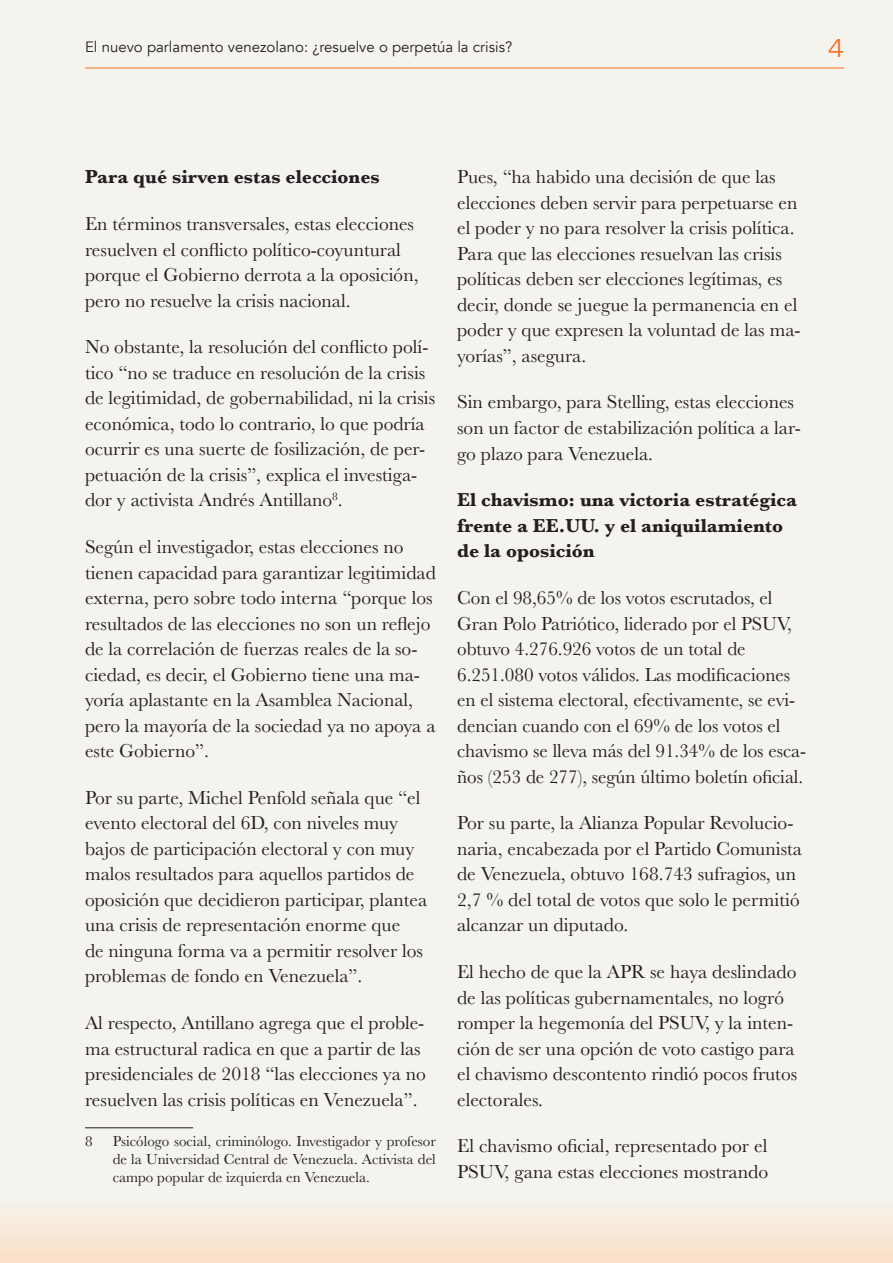
<style>
.page{position:relative;width:893px;height:1263px;background:#f4f3ed}
.page>*{position:absolute;margin:0;border:0;box-sizing:border-box;transform-origin:0 0}
.t1{font:300 25.5px "Avenir";color:#f36e21;scale:1.2 1}
.TEXTO{font:19.5px/25.5px "Baskerville";color:#231f20}
.SUBTÍTULO{font:700 19.5px/25.5px "Baskerville";color:#231f20}
.PIES_DE_PAGINA{font:15px/18px "Baskerville";color:#231f20;text-align:justify}
.t2{font:15px "Avenir";color:#231f20}
</style>
<div class="page">
<div style="left:0;top:1200px;width:893px;height:63px;background:linear-gradient(to bottom,#f4f3ec,#fbdec6)"></div>
<hr style="left:85px;top:68px;width:759px;height:1px;background:#f36e21">
<hr style="left:85px;top:1127px;width:108px;height:1px;background:#231f20">
<p class="t2" style="left:85px;top:38px;width:429px">El nuevo parlamento venezolano: ¿resuelve o perpetúa la crisis?</p>
<h1 class="t1" style="left:828px;top:34px;width:15px">4</h1>
<p class="SUBTÍTULO" style="left:85px;top:164px;width:296px">Para qué sirven estas elecciones</p>
<p class="TEXTO" style="left:85px;top:211px;width:335px">En términos transversales, estas elecciones resuelven el conflicto político-coyuntural porque el Gobierno derrota a la oposición, pero no resuelve la crisis nacional.</p>
<p class="TEXTO" style="left:85px;top:334px;width:352px">No obstante, la resolución del conflicto polí&shy;tico “no se traduce en resolución de la crisis de legitimidad, de gobernabilidad, ni la crisis económica, todo lo contrario, lo que podría ocurrir es una suerte de fosilización, de per&shy;petuación de la crisis”, explica el investiga&shy;dor y activista Andrés Antillano<sup>8</sup>.</p>
<p class="TEXTO" style="left:85px;top:534px;width:352px">Según el investigador, estas elecciones no tienen capacidad para garantizar legitimidad externa, pero sobre todo interna “porque los resultados de las elecciones no son un reflejo de la correlación de fuerzas reales de la so&shy;ciedad, es decir, el Gobierno tiene una ma&shy;yoría aplastante en la Asamblea Nacional, pero la mayoría de la sociedad ya no apoya a este Gobierno”.</p>
<p class="TEXTO" style="left:85px;top:785px;width:344px">Por su parte, Michel Penfold señala que “el evento electoral del 6D, con niveles muy bajos de participación electoral y con muy malos resultados para aquellos partidos de oposición que decidieron participar, plantea una crisis de representación enorme que<br>de ninguna forma va a permitir resolver los problemas de fondo en Venezuela”.</p>
<p class="TEXTO" style="left:85px;top:1010px;width:342px">Al respecto, Antillano agrega que el proble&shy;ma estructural radica en que a partir de las presidenciales de 2018 “las elecciones ya no resuelven las crisis políticas en Venezuela”.</p>
<p class="PIES_DE_PAGINA" style="left:85px;top:1132px;width:9px">8</p>
<p class="PIES_DE_PAGINA" style="left:113px;top:1132px;width:325px">Psicólogo social, criminólogo. Investigador y profesor de la Universidad Central de Venezuela. Activista del campo popular de izquierda en Venezuela.</p>
<p class="TEXTO" style="left:457px;top:164px;width:345px">Pues, “ha habido una decisión de que las elecciones deben servir para perpetuarse en el poder y no para resolver la crisis política.<br>Para que las elecciones resuelvan las crisis políticas deben ser elecciones legítimas, es decir, donde se juegue la permanencia en el poder y que expresen la voluntad de las ma&shy;yorías”, asegura.</p>
<p class="TEXTO" style="left:457px;top:390px;width:345px">Sin embargo, para Stelling, estas elecciones son un factor de estabilización política a lar&shy;go plazo para Venezuela.</p>
<p class="SUBTÍTULO" style="left:457px;top:487px;width:341px">El chavismo: una victoria estratégica frente a EE.UU. y el aniquilamiento de la oposición</p>
<p class="TEXTO" style="left:457px;top:585px;width:351px">Con el 98,65% de los votos escrutados, el Gran Polo Patriótico, liderado por el PSUV, obtuvo 4.276.926 votos de un total de 6.251.080 votos válidos. Las modificaciones en el sistema electoral, efectivamente, se evi&shy;dencian cuando con el 69% de los votos el chavismo se lleva más del 91.34% de los esca&shy;ños (253 de 277), según último boletín oficial.</p>
<p class="TEXTO" style="left:457px;top:810px;width:346px">Por su parte, la Alianza Popular Revolucio&shy;naria, encabezada por el Partido Comunista de Venezuela, obtuvo 168.743 sufragios, un 2,7 % del total de votos que solo le permitió alcanzar un diputado.</p>
<p class="TEXTO" style="left:457px;top:959px;width:342px">El hecho de que la APR se haya deslindado de las políticas gubernamentales, no logró romper la hegemonía del PSUV, y la inten&shy;ción de ser una opción de voto castigo para el chavismo descontento rindió pocos frutos electorales.</p>
<p class="TEXTO" style="left:457px;top:1133px;width:313px">El chavismo oficial, representado por el<br>PSUV, gana estas elecciones mostrando</p>
</div>
